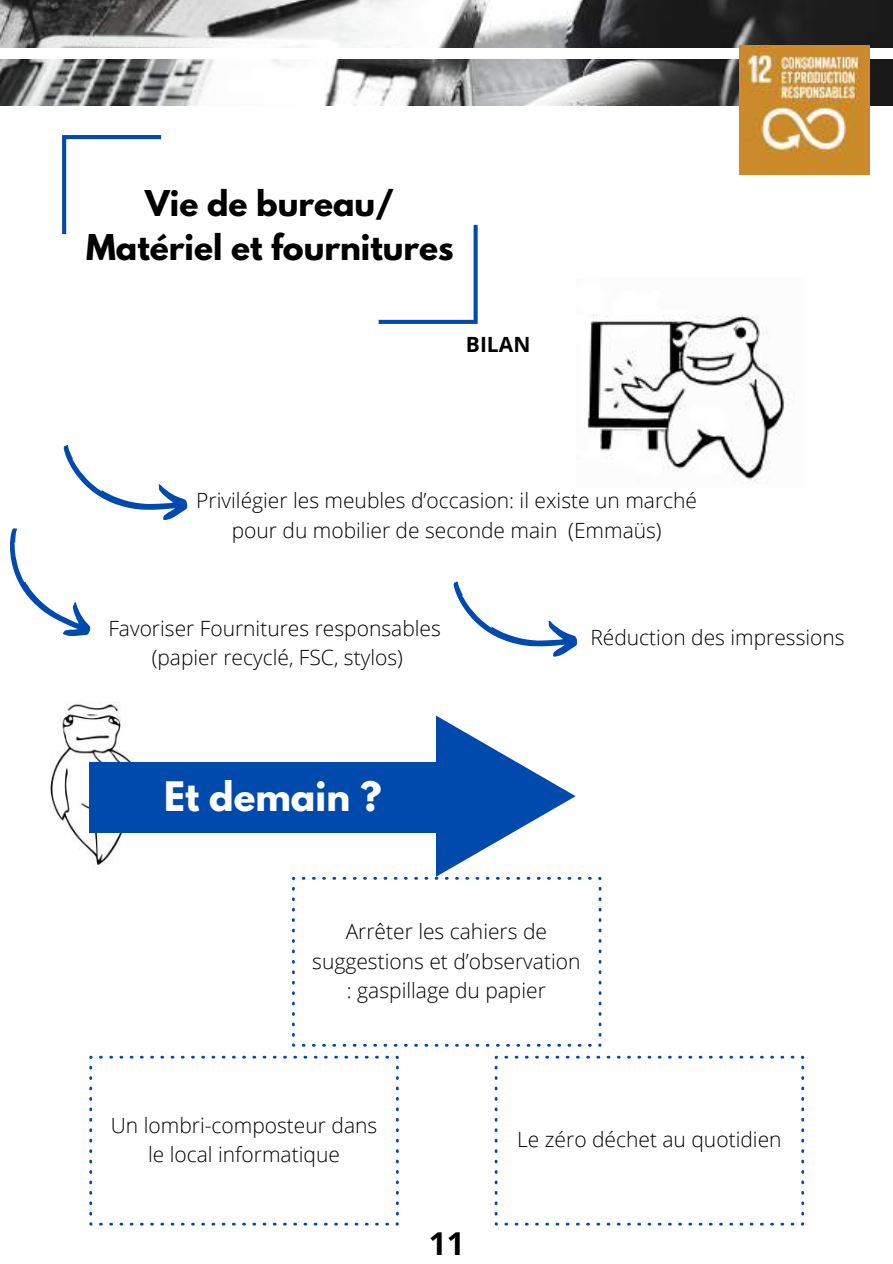
<style>
.page{position:relative;width:893px;height:1264px;background:#fff}
.page>*{position:absolute;margin:0;border:0;box-sizing:border-box;transform-origin:0 0}
.t1{font:700 36px "League Spartan";color:#fff}
.t2{font:700 31.5px/43.8px "League Spartan";color:#000;text-align:center}
.t3{font:700 31.5px "Open Sans";color:#000}
.t4{font:300 21px/29.2px "Open Sans";color:#000;text-align:center}
.t5{font:700 21px "Open Sans";color:#000}
</style>
<div class="page">
<svg style="left:436px;top:715px;width:139px;height:161px"></svg>
<img style="left:0;top:0;width:892px;height:106px">
<div style="left:0;top:49px;width:892px;height:9px;background:#fff"></div>
<img style="left:739px;top:45px;width:130px;height:130px">
<svg style="left:62px;top:135px;width:99px;height:99px"></svg>
<svg style="left:378px;top:225px;width:99px;height:99px"></svg>
<img style="left:587px;top:314px;width:207px;height:169px">
<svg style="left:292px;top:877px;width:309px;height:169px"></svg>
<svg style="left:89px;top:1055px;width:310px;height:170px"></svg>
<svg style="left:494px;top:1055px;width:310px;height:170px"></svg>
<img style="left:50px;top:702px;width:113px;height:164px">
<div style="left:89px;top:761px;width:357px;height:71px;background:#004aad"></div>
<svg style="left:453px;top:581px;width:125px;height:76px"></svg>
<svg style="left:10px;top:445px;width:178px;height:192px"></svg>
<h2 class="t2" style="left:86px;top:185px;width:369px">Vie de bureau/<br>Matériel et fournitures</h2>
<p class="t5" style="left:466px;top:329px;width:66px">BILAN</p>
<p class="t4" style="left:196px;top:485px;width:502px">Privilégier les meubles d’occasion: il existe un marché pour du mobilier de seconde main (Emmaüs)</p>
<p class="t4" style="left:108px;top:612px;width:334px">Favoriser Fournitures responsables (papier recyclé, FSC, stylos)</p>
<h1 class="t1" style="left:164px;top:778px;width:219px">Et demain ?</h1>
<p class="t4" style="left:590px;top:622px;width:256px">Réduction des impressions</p>
<p class="t4" style="left:312px;top:916px;width:270px">Arrêter les cahiers de suggestions et d’observation : gaspillage du papier</p>
<p class="t4" style="left:111px;top:1109px;width:268px">Un lombri-composteur dans le local informatique</p>
<h2 class="t3" style="left:428px;top:1221px;width:37px">11</h2>
<p class="t4" style="left:517px;top:1124px;width:266px">Le zéro déchet au quotidien</p>
</div>
